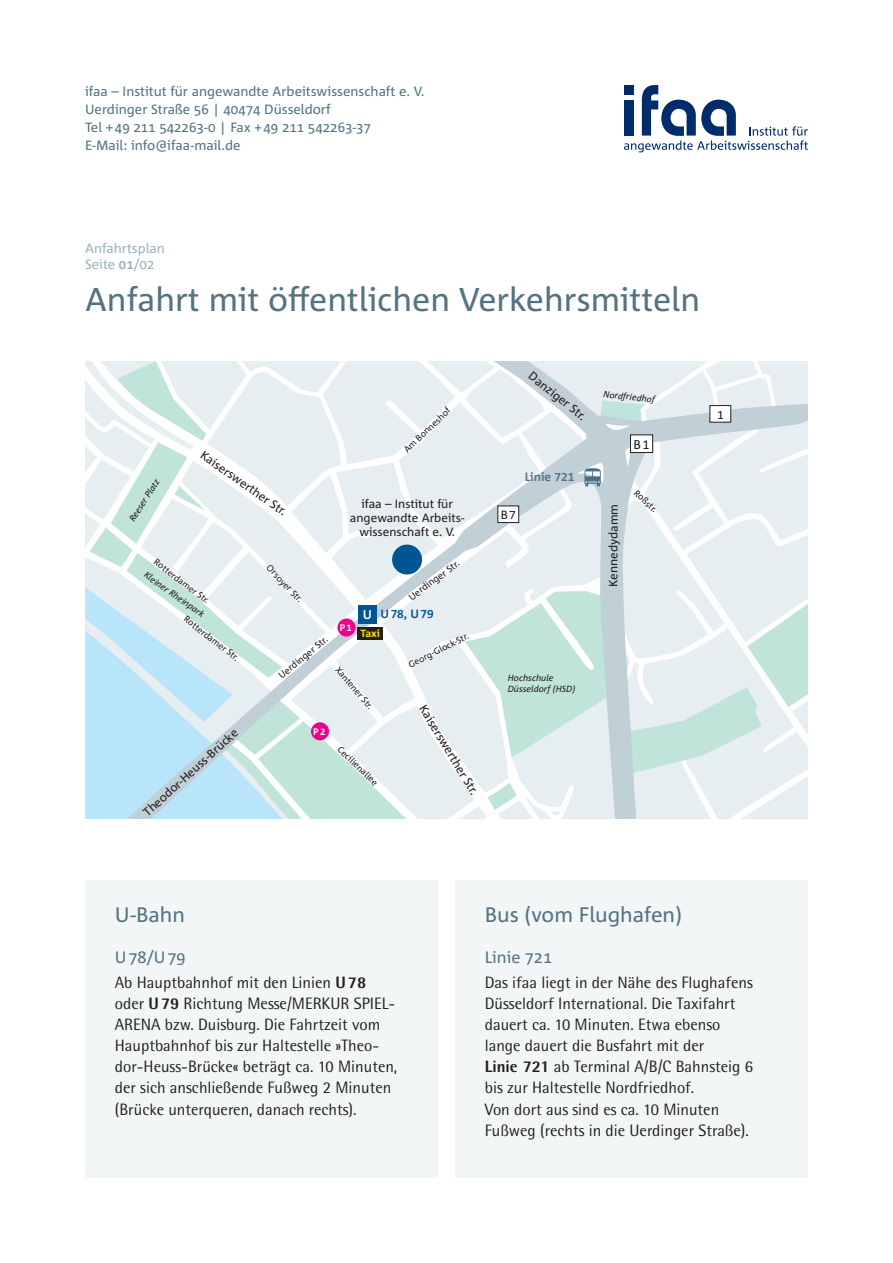
<style>
.page{position:relative;width:893px;height:1263px;background:#fff}
.page>*{position:absolute;margin:0;border:0;box-sizing:border-box;transform-origin:0 0}
.t1{font:33px "Corpid C1";color:#557482}
.t2{font:21px "Corpid C1";color:#557482}
.t3{font:16.5px/21px "Rotis Semi Sans";color:#231f20}
.t4{font:16.5px "Corpid C1";color:#557482}
.t5{font:13.5px/18px "Corpid C1";color:#557482}
.t6{font:13.5px/16.2px "Corpid C1";color:#9db2be}
.t7{font:12.75px "Corpid C1";color:#231f20}
.t8{font:700 12.75px "Corpid C1";color:#fff}
.t9{font:12px/14.4px "Corpid C1";color:#231f20;text-align:center}
.t10{font:700 12px "Corpid C1";color:#557482}
.t11{font:700 12px "Corpid C1";color:#005595}
.t12{font:700 10.5px "Corpid C1";color:#fff101}
.t13{font:9.6px "Corpid C1";color:#231f20}
.t14{font:700 9.6px "Corpid C1";color:#fff}
.t15{font:9px "Corpid C1";color:#231f20}
.t16{font:italic 9px/10.8px "Corpid C1";color:#231f20}
.s1{font-weight:700}
.s2{font-weight:800}
</style>
<div class="page">
<svg style="left:85px;top:361px;width:723px;height:458px;background:#deeaed"></svg>
<div style="left:710px;top:406px;width:21px;height:16px;background:#fff"></div>
<div style="left:710px;top:405px;width:21px;height:17px;border:1px solid #231f20"></div>
<svg style="left:624px;top:85px;width:184px;height:67px"></svg>
<div style="left:85px;top:880px;width:353px;height:298px;background:#f3f6f7"></div>
<div style="left:455px;top:880px;width:353px;height:298px;background:#f3f6f7"></div>
<p class="t5" style="left:85px;top:81px;width:341px">ifaa – Institut für angewandte Arbeitswissenschaft e. V.<br>Uerdinger Straße 56 | 40474 Düsseldorf<br>Tel + 49 211 542263-0 | Fax + 49 211 542263-37<br>E-Mail: info@ifaa-mail.de</p>
<p class="t6" style="left:85px;top:240px;width:81px">Anfahrtsplan<br>Seite <span class="s1">01</span>/02</p>
<h1 class="t1" style="left:85px;top:278px;width:617px">Anfahrt mit öffentlichen Verkehrsmitteln</h1>
<p class="t16" style="left:127px;top:518px;width:50px;rotate:-58deg">Reeser Platz</p>
<p class="t9" style="left:206px;top:447px;width:104px;rotate:35deg">Kaiserswerther Str.</p>
<p class="t15" style="left:401px;top:447px;width:62px;rotate:-44deg">Am Bonneshof</p>
<p class="t9" style="left:350px;top:496px;width:116px">ifaa – Institut für angewandte Arbeits&shy;wissenschaft e. V.</p>
<p class="t15" style="left:158px;top:556px;width:69px;rotate:37deg">Rotterdamer Str.</p>
<p class="t15" style="left:272px;top:562px;width:49px;rotate:46deg">Orsoyer Str.</p>
<p class="t13" style="left:406px;top:593px;width:62px;rotate:-36deg">Uerdinger Str.</p>
<p class="t16" style="left:148px;top:569px;width:73px;rotate:35deg">Kleiner Rheinpark</p>
<p class="t11" style="left:381px;top:606px;width:55px">U ⁷⁸, U ⁷⁹</p>
<p class="t8" style="left:363px;top:607px;width:11px">U</p>
<p class="t12" style="left:360px;top:627px;width:21px">Taxi</p>
<p class="t15" style="left:189px;top:613px;width:69px;rotate:38deg">Rotterdamer Str.</p>
<p class="t14" style="left:340px;top:622px;width:14px">P ¹</p>
<p class="t15" style="left:406px;top:659px;width:68px;rotate:-26deg">Georg-Glock-Str.</p>
<p class="t13" style="left:276px;top:671px;width:62px;rotate:-39deg">Uerdinger Str.</p>
<p class="t15" style="left:342px;top:664px;width:55px;rotate:50deg">Xantener Str.</p>
<p class="t9" style="left:429px;top:702px;width:104px;rotate:59deg">Kaiserswerther Str.</p>
<p class="t14" style="left:313px;top:726px;width:14px">P ²</p>
<p class="t9" style="left:140px;top:808px;width:125px;rotate:-42deg">Theodor-Heuss-Brücke</p>
<p class="t15" style="left:343px;top:744px;width:54px;rotate:44deg">Cecilienallee</p>
<p class="t9" style="left:535px;top:368px;width:71px;rotate:39deg">Danziger Str.</p>
<p class="t10" style="left:525px;top:469px;width:51px">Linie ⁷²¹</p>
<p class="t9" style="left:501px;top:507px;width:17px">B ⁷</p>
<p class="t16" style="left:604px;top:388px;width:53px;rotate:6deg">Nordfriedhof</p>
<p class="t7" style="left:633px;top:436px;width:18px">B ¹</p>
<p class="t9" style="left:606px;top:586px;width:84px;rotate:-90deg">Kennedydamm</p>
<p class="t15" style="left:639px;top:487px;width:30px;rotate:43deg">Roßstr.</p>
<p class="t16" style="left:508px;top:672px;width:69px">Hochschule<br>Düsseldorf (HSD)</p>
<p class="t9" style="left:717px;top:407px;width:8px">¹</p>
<p class="t2" style="left:115px;top:901px;width:72px">U-Bahn</p>
<p class="t4" style="left:115px;top:947px;width:72px">U 78/U 79</p>
<p class="t3" style="left:115px;top:972px;width:284px">Ab Hauptbahnhof mit den Linien <span class="s2">U 78 </span>oder <span class="s2">U 79</span> Richtung Messe/MERKUR SPIEL-ARENA bzw. Duisburg. Die Fahrtzeit vom Haupt bahnhof bis zur Haltestelle »Theo&shy;dor-Heuss-Brücke« beträgt ca. 10 Minuten, der sich an schließende Fußweg 2 Minuten (Brücke unterqueren, danach rechts).</p>
<p class="t2" style="left:485px;top:901px;width:199px">Bus (vom Flughafen)</p>
<p class="t4" style="left:485px;top:947px;width:69px">Linie 721</p>
<p class="t3" style="left:485px;top:972px;width:270px">Das ifaa liegt in der Nähe des Flughafens Düsseldorf International. Die Taxifahrt dauert ca. 10 Minuten. Etwa ebenso lange dauert die Busfahrt mit der<br><span class="s2">Linie 721</span> ab Terminal A/B/C Bahnsteig 6 bis zur Haltestelle Nordfriedhof.<br>Von dort aus sind es ca. 10 Minuten Fußweg (rechts in die Uerdinger Straße).</p>
</div>
